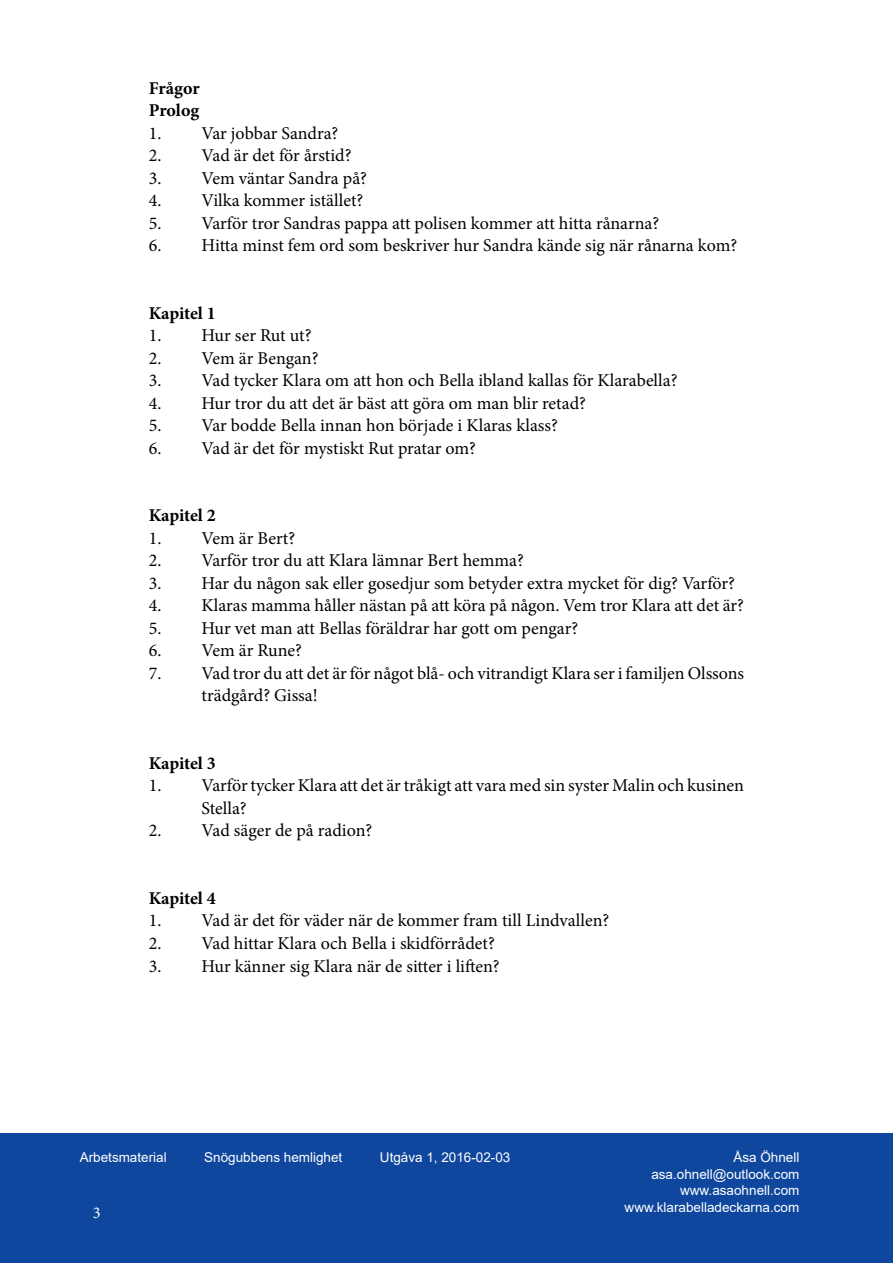
<style>
.page{position:relative;width:893px;height:1263px;background:#fff}
.page>*{position:absolute;margin:0;border:0;box-sizing:border-box;transform-origin:0 0}
.t1{font:18px/22.5px "Minion Pro";letter-spacing:-.005em;color:#000}
.t2{font:700 18px/22.5px "Minion Pro";letter-spacing:-.01em;color:#000}
.t3{font:16.5px "Minion Pro";color:#fff}
.t4{font:13.5px/16.5px "Arial";color:#fff;text-align:right}
</style>
<div class="page">
<div style="left:0;top:1133px;width:893px;height:130px;background:#0f479e"></div>
<p class="t2" style="left:149px;top:77px;width:52px">Frågor<br>Prolog</p>
<p class="t1" style="left:149px;top:122px;width:191px">1. Var jobbar Sandra?</p>
<p class="t1" style="left:149px;top:144px;width:204px">2. Vad är det för årstid?</p>
<p class="t1" style="left:149px;top:167px;width:220px">3. Vem väntar Sandra på?</p>
<p class="t1" style="left:149px;top:189px;width:216px">4. Vilka kommer istället?</p>
<p class="t1" style="left:149px;top:212px;width:512px">5. Varför tror Sandras pappa att polisen kommer att hitta rånarna?</p>
<p class="t1" style="left:149px;top:234px;width:590px">6. Hitta minst fem ord som beskriver hur Sandra kände sig när rånarna kom?</p>
<p class="t2" style="left:149px;top:302px;width:69px">Kapitel 1</p>
<p class="t1" style="left:149px;top:324px;width:164px">1. Hur ser Rut ut?</p>
<p class="t1" style="left:149px;top:347px;width:171px">2. Vem är Bengan?</p>
<p class="t1" style="left:149px;top:369px;width:530px">3. Vad tycker Klara om att hon och Bella ibland kallas för Klarabella?</p>
<p class="t1" style="left:149px;top:392px;width:439px">4. Hur tror du att det är bäst att göra om man blir retad?</p>
<p class="t1" style="left:149px;top:414px;width:410px">5. Var bodde Bella innan hon började i Klaras klass?</p>
<p class="t1" style="left:149px;top:437px;width:329px">6. Vad är det för mystiskt Rut pratar om?</p>
<p class="t2" style="left:149px;top:504px;width:69px">Kapitel 2</p>
<p class="t1" style="left:149px;top:527px;width:148px">1. Vem är Bert?</p>
<p class="t1" style="left:149px;top:549px;width:377px">2. Varför tror du att Klara lämnar Bert hemma?</p>
<p class="t1" style="left:149px;top:572px;width:588px">3. Har du någon sak eller gosedjur som betyder extra mycket för dig? Varför?</p>
<p class="t1" style="left:149px;top:594px;width:597px">4. Klaras mamma håller nästan på att köra på någon. Vem tror Klara att det är?</p>
<p class="t1" style="left:149px;top:617px;width:431px">5. Hur vet man att Bellas föräldrar har gott om pengar?</p>
<p class="t1" style="left:149px;top:639px;width:155px">6. Vem är Rune?</p>
<p class="t1" style="left:202px;top:662px;width:544px;text-indent:-53px">7. Vad tror du att det är för något blå- och vitrandigt Klara ser i familjen Olssons trädgård? Gissa!</p>
<p class="t2" style="left:149px;top:752px;width:69px">Kapitel 3</p>
<p class="t1" style="left:202px;top:774px;width:544px;text-indent:-53px">1. Varför tycker Klara att det är tråkigt att vara med sin syster Malin och kusinen<br>Stella?</p>
<p class="t1" style="left:149px;top:819px;width:225px">2. Vad säger de på radion?</p>
<p class="t2" style="left:149px;top:887px;width:69px">Kapitel 4</p>
<p class="t1" style="left:149px;top:909px;width:462px">1. Vad är det för väder när de kommer fram till Lindvallen?</p>
<p class="t1" style="left:149px;top:932px;width:348px">2. Vad hittar Klara och Bella i skidförrådet?</p>
<p class="t1" style="left:149px;top:954px;width:352px">3. Hur känner sig Klara när de sitter i liften?</p>
<p class="t4" style="left:80px;top:1149px;width:89px">Arbetsmaterial</p>
<p class="t4" style="left:204px;top:1149px;width:140px">Snögubbens hemlighet</p>
<p class="t4" style="left:380px;top:1149px;width:132px">Utgåva 1, 2016-02-03</p>
<p class="t3" style="left:93px;top:1202px;width:9px">3</p>
<p class="t4" style="left:625px;top:1149px;width:176px">Åsa Öhnell asa.ohnell@outlook.com www.asaohnell.com www.klarabelladeckarna.com</p>
</div>
